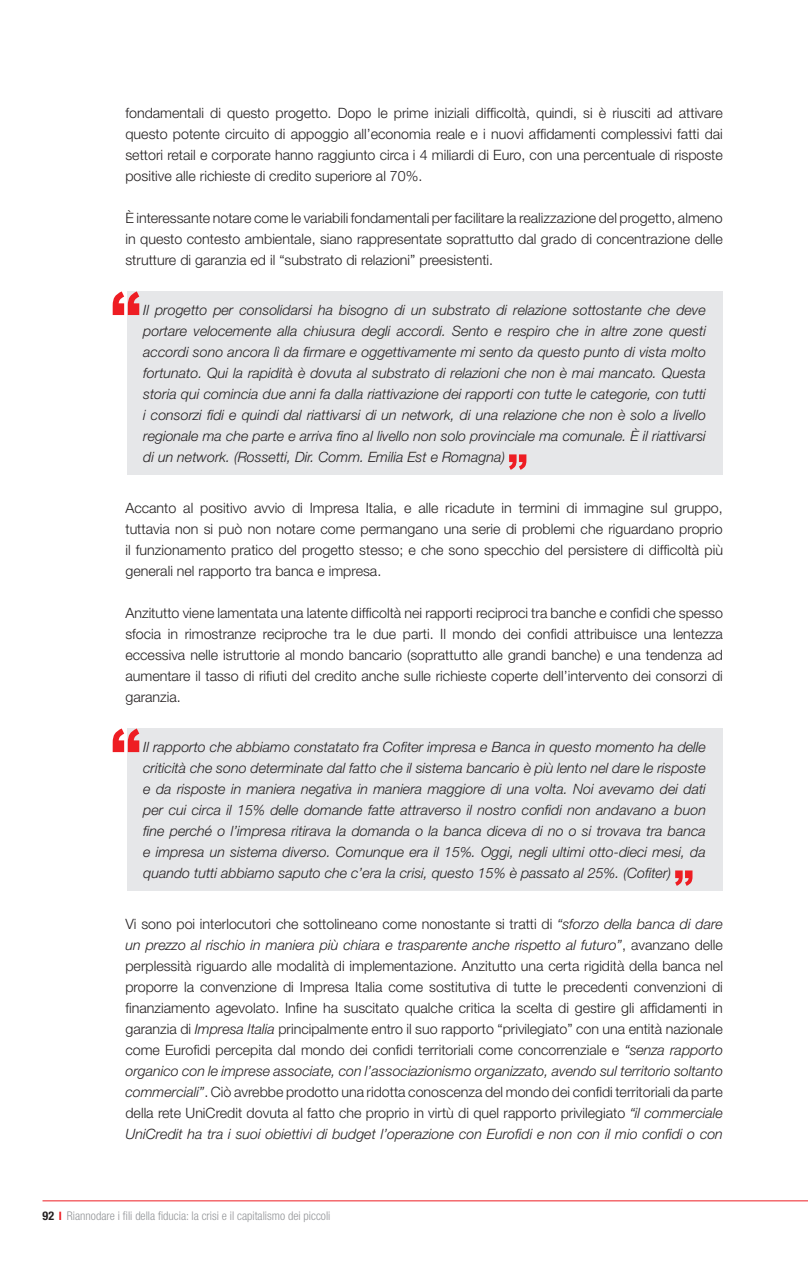
<style>
.page{position:relative;width:808px;height:1263px;background:#fff}
.page>*{position:absolute;margin:0;border:0;box-sizing:border-box;transform-origin:0 0}
.t1{font:300 14.25px/21px "Helvetica Neue";color:#231f20;text-align:justify}
.t2{font:italic 300 14.25px/21px "Helvetica Neue";color:#231f20;text-align:justify}
.t3{font:300 condensed 12px "Helvetica Neue";color:#939598}
.s1{font-style:italic}
.s2{font-weight:700;color:#231f20}
.s3{font-weight:700;font-size:11.7px;color:#ee1d23}
</style>
<div class="page">
<hr style="left:43px;top:1200px;width:765px;height:1px;background:#ee1d23">
<div style="left:128px;top:728px;width:595px;height:162px;background:#e6e7e9"></div>
<div style="left:128px;top:291px;width:595px;height:183px;background:#e6e7e9"></div>
<svg style="left:113px;top:291px;width:26px;height:24px"></svg>
<svg style="left:509px;top:454px;width:17px;height:16px"></svg>
<svg style="left:113px;top:728px;width:26px;height:24px"></svg>
<svg style="left:675px;top:870px;width:17px;height:16px"></svg>
<p class="t1" style="left:125px;top:102px;width:599px">fondamentali di questo progetto. Dopo le prime iniziali difficoltà, quindi, si è riusciti ad attivare questo potente circuito di appoggio all’economia reale e i nuovi affidamenti complessivi fatti dai settori retail e corporate hanno raggiunto circa i 4 miliardi di Euro, con una percentuale di risposte positive alle richieste di credito superiore al 70%.</p>
<p class="t1" style="left:125px;top:207px;width:599px">È interessante notare come le variabili fondamentali per facilitare la realizzazione del progetto, almeno in questo contesto ambientale, siano rappresentate soprattutto dal grado di concentrazione delle strutture di garanzia ed il “substrato di relazioni” preesistenti.</p>
<p class="t2" style="left:143px;top:299px;width:564px">Il progetto per consolidarsi ha bisogno di un substrato di relazione sottostante che deve portare velocemente alla chiusura degli accordi. Sento e respiro che in altre zone questi accordi sono ancora lì da firmare e oggettivamente mi sento da questo punto di vista molto fortunato. Qui la rapidità è dovuta al substrato di relazioni che non è mai mancato. Questa storia qui comincia due anni fa dalla riattivazione dei rapporti con tutte le categorie, con tutti i consorzi fidi e quindi dal riattivarsi di un network, di una relazione che non è solo a livello regionale ma che parte e arriva fino al livello non solo provinciale ma comunale. È il riattivarsi di un network. (Rossetti, Dir. Comm. Emilia Est e Romagna)</p>
<p class="t1" style="left:125px;top:497px;width:599px">Accanto al positivo avvio di Impresa Italia, e alle ricadute in termini di immagine sul gruppo, tuttavia non si può non notare come permangano una serie di problemi che riguardano proprio il funzionamento pratico del progetto stesso; e che sono specchio del persistere di difficoltà più generali nel rapporto tra banca e impresa.</p>
<p class="t1" style="left:125px;top:602px;width:599px">Anzitutto viene lamentata una latente difficoltà nei rapporti reciproci tra banche e confidi che spesso sfocia in rimostranze reciproche tra le due parti. Il mondo dei confidi attribuisce una lentezza eccessiva nelle istruttorie al mondo bancario (soprattutto alle grandi banche) e una tendenza ad aumentare il tasso di rifiuti del credito anche sulle richieste coperte dell’intervento dei consorzi di garanzia.</p>
<p class="t2" style="left:143px;top:736px;width:564px">Il rapporto che abbiamo constatato fra Cofiter impresa e Banca in questo momento ha delle criticità che sono determinate dal fatto che il sistema bancario è più lento nel dare le risposte e da risposte in maniera negativa in maniera maggiore di una volta. Noi avevamo dei dati per cui circa il 15% delle domande fatte attraverso il nostro confidi non andavano a buon fine perché o l’impresa ritirava la domanda o la banca diceva di no o si trovava tra banca e impresa un sistema diverso. Comunque era il 15%. Oggi, negli ultimi otto-dieci mesi, da quando tutti abbiamo saputo che c’era la crisi, questo 15% è passato al 25%. (Cofiter)</p>
<p class="t1" style="left:125px;top:913px;width:599px">Vi sono poi interlocutori che sottolineano come nonostante si tratti di <span class="s1">“sforzo della banca di dare un prezzo al rischio in maniera più chiara e trasparente anche rispetto al futuro”</span>, avanzano delle perplessità riguardo alle modalità di implementazione. Anzitutto una certa rigidità della banca nel proporre la convenzione di Impresa Italia come sostitutiva di tutte le precedenti convenzioni di finanziamento agevolato. Infine ha suscitato qualche critica la scelta di gestire gli affidamenti in garanzia di <span class="s1">Impresa Italia</span> principalmente entro il suo rapporto “privilegiato” con una entità nazionale come Eurofidi percepita dal mondo dei confidi territoriali come concorrenziale e <span class="s1">“senza rapporto organico con le imprese associate, con l’associazionismo organizzato, avendo sul territorio soltanto commerciali”</span>. Ciò avrebbe prodotto una ridotta conoscenza del mondo dei confidi territoriali da parte della rete UniCredit dovuta al fatto che proprio in virtù di quel rapporto privilegiato <span class="s1">“il commerciale UniCredit ha tra i suoi obiettivi di budget l’operazione con Eurofidi e non con il mio confidi o con</span></p>
<p class="t3" style="left:43px;top:1209px;width:289px"><span class="s2">92</span> <span class="s3">I</span> Riannodare i fili della fiducia: la crisi e il capitalismo dei piccoli</p>
</div>
